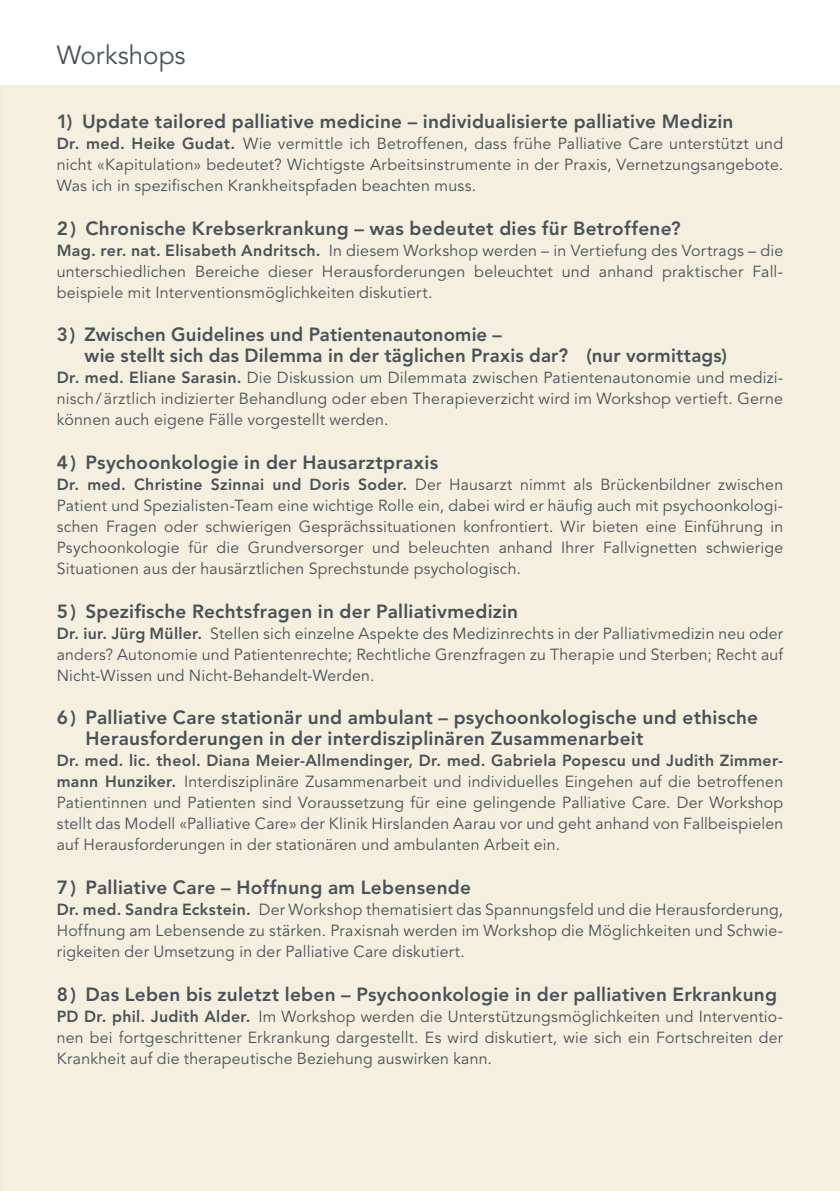
<style>
.page{position:relative;width:840px;height:1191px;background:#fff}
.page>*{position:absolute;margin:0;border:0;box-sizing:border-box;transform-origin:0 0}
.t1{font:26px "Avenir LT Std";color:#485258}
.t2{font:800 19px/21px "Avenir LT Std";letter-spacing:.015em;color:#485258}
.t3{font:16px/21px "Avenir LT Std";letter-spacing:.015em;color:#485258;text-align:justify}
.s1{font-weight:800}
</style>
<div class="page">
<hr style="left:839px;top:85px;width:1px;height:1106px;background:#dadfe2">
<div style="left:0;top:85px;width:839px;height:1106px;background:#f5efdf"></div>
<h1 class="t1" style="left:57px;top:40px;width:130px">Workshops</h1>
<p class="t2" style="left:57px;top:111px;width:678px">1) Update tailored palliative medicine – individualisierte palliative Medizin</p>
<p class="t3" style="left:57px;top:133px;width:727px"><span class="s1">Dr. med. Heike Gudat.</span> Wie vermittle ich Betroffenen, dass frühe Palliative Care unterstützt und nicht «Kapitulation» bedeutet? Wichtigste Arbeitsinstrumente in der Praxis, Vernetzungsangebote.<br>Was ich in spezifischen Krankheitspfaden beachten muss.</p>
<p class="t2" style="left:57px;top:217px;width:625px">2) Chronische Krebserkrankung – was bedeutet dies für Betroffene?</p>
<p class="t3" style="left:57px;top:240px;width:727px"><span class="s1">Mag. rer. nat. Elisabeth Andritsch.</span> In diesem Workshop werden – in Vertiefung des Vortrags – die unterschiedlichen Bereiche dieser Herausforderungen beleuchtet und anhand praktischer Fall&shy;beispiele mit Interventionsmöglichkeiten diskutiert.</p>
<p class="t2" style="left:84px;top:324px;width:643px;text-indent:-28px">3) Zwischen Guidelines und Patientenautonomie –<br>wie stellt sich das Dilemma in der täglichen Praxis dar? (nur vormittags)</p>
<p class="t3" style="left:57px;top:368px;width:727px"><span class="s1">Dr. med. Eliane Sarasin.</span> Die Diskussion um Dilemmata zwischen Patientenautonomie und medizi&shy;nisch/ärztlich indizierter Behandlung oder eben Therapieverzicht wird im Workshop vertieft. Gerne können auch eigene Fälle vorgestellt werden.</p>
<p class="t2" style="left:57px;top:452px;width:382px">4) Psychoonkologie in der Hausarztpraxis</p>
<p class="t3" style="left:57px;top:474px;width:727px"><span class="s1">Dr. med. Christine Szinnai und Doris Soder.</span> Der Hausarzt nimmt als Brückenbildner zwischen Patient und Spezialisten-Team eine wichtige Rolle ein, dabei wird er häufig auch mit psychoonkologi&shy;schen Fragen oder schwierigen Gesprächssituationen konfrontiert. Wir bieten eine Einführung in Psychoonkologie für die Grundversorger und beleuchten anhand Ihrer Fallvignetten schwierige Situationen aus der hausärztlichen Sprechstunde psychologisch.</p>
<p class="t2" style="left:57px;top:600px;width:462px">5) Spezifische Rechtsfragen in der Palliativmedizin</p>
<p class="t3" style="left:57px;top:623px;width:727px"><span class="s1">Dr. iur. Jürg Müller.</span> Stellen sich einzelne Aspekte des Medizinrechts in der Palliativmedizin neu oder anders? Autonomie und Patientenrechte; Rechtliche Grenzfragen zu Therapie und Sterben; Recht auf Nicht-Wissen und Nicht-Behandelt-Werden.</p>
<p class="t2" style="left:85px;top:707px;width:673px;text-indent:-29px">6) Palliative Care stationär und ambulant – psychoonkologische und ethische<br>Herausforderungen in der interdisziplinären Zusammenarbeit</p>
<p class="t3" style="left:57px;top:751px;width:727px"><span class="s1">Dr. med. lic. theol. Diana Meier-Allmendinger, Dr. med. Gabriela Popescu und Judith Zimmer&shy;mann Hunziker.</span> Interdisziplinäre Zusammenarbeit und individuelles Eingehen auf die betroffenen Patientinnen und Patienten sind Voraussetzung für eine gelingende Palliative Care. Der Workshop stellt das Modell «Palliative Care» der Klinik Hirslanden Aarau vor und geht anhand von Fallbeispielen auf Herausforderungen in der stationären und ambulanten Arbeit ein.</p>
<p class="t2" style="left:57px;top:877px;width:415px">7) Palliative Care – Hoffnung am Lebensende</p>
<p class="t3" style="left:57px;top:899px;width:727px"><span class="s1">Dr. med. Sandra Eckstein.</span> Der Workshop thematisiert das Spannungsfeld und die Herausforderung, Hoffnung am Lebensende zu stärken. Praxisnah werden im Workshop die Möglichkeiten und Schwie&shy;rigkeiten der Umsetzung in der Palliative Care diskutiert.</p>
<p class="t2" style="left:57px;top:983px;width:721px">8) Das Leben bis zuletzt leben – Psychoonkologie in der palliativen Erkrankung</p>
<p class="t3" style="left:57px;top:1006px;width:727px"><span class="s1">PD Dr. phil. Judith Alder.</span> Im Workshop werden die Unterstützungsmöglichkeiten und Interventio&shy;nen bei fortgeschrittener Erkrankung dargestellt. Es wird diskutiert, wie sich ein Fortschreiten der Krankheit auf die therapeutische Beziehung auswirken kann.</p>
</div>
